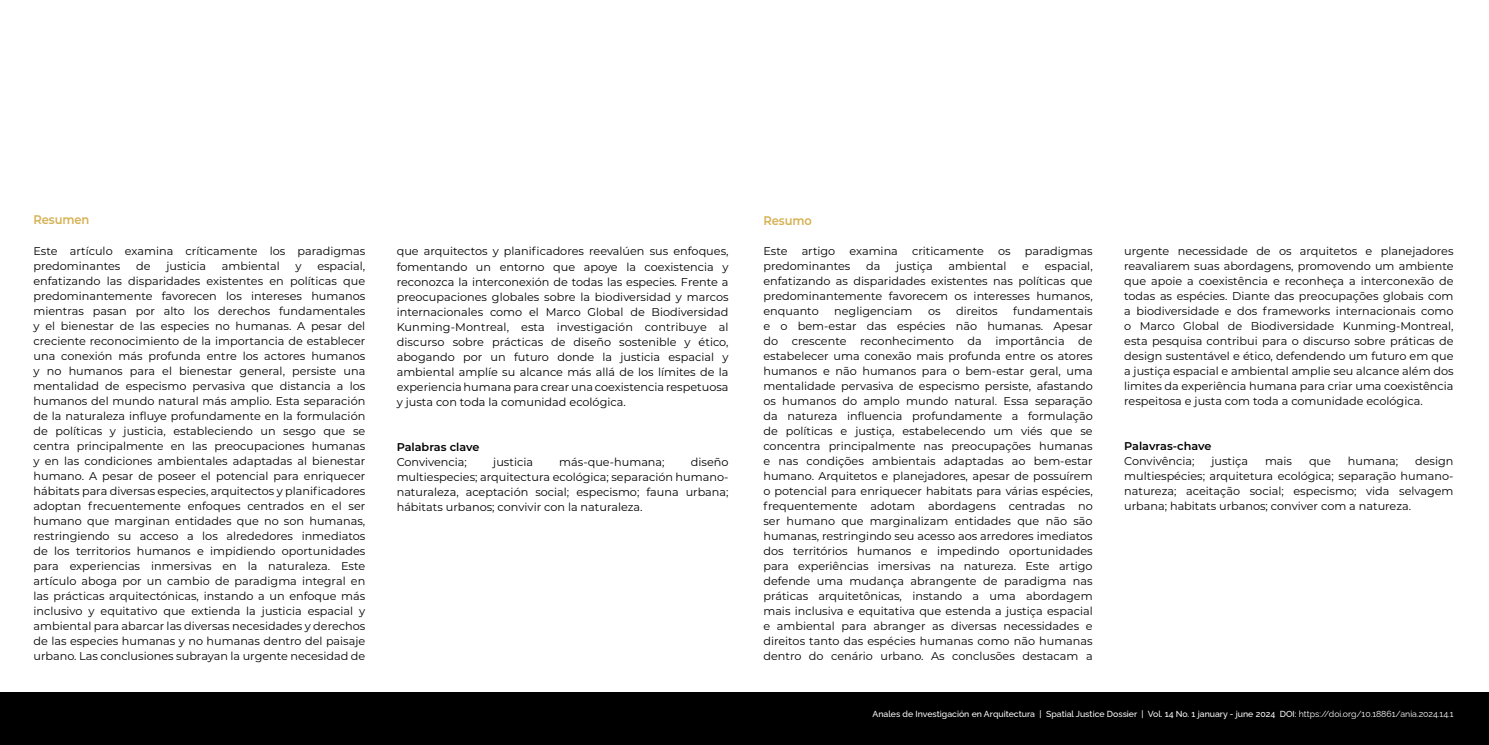
<style>
.page{position:relative;width:1489px;height:745px;background:#fff}
.page>*{position:absolute;margin:0;border:0;box-sizing:border-box;transform-origin:0 0}
.t1{font:600 12.5px "Montserrat";letter-spacing:-.005em;color:#d6b153;scale:.92 1}
.t2{font:11.25px/15px "Montserrat";color:#000;text-align:justify}
.t3{font:600 11.25px "Montserrat";letter-spacing:-.005em;color:#000}
.t4{font:500 8.75px "Raleway";color:#fff}
.s1{font-weight:400}
</style>
<div class="page">
<div style="left:0;top:691px;width:1488px;height:53px;background:#000"></div>
<p class="t1" style="left:33px;top:211px;width:62px">Resumen</p>
<p class="t1" style="left:763px;top:211px;width:54px">Resumo</p>
<p class="t2" style="left:33px;top:243px;width:333px">Este artículo examina críticamente los paradigmas predominantes</p>
<p class="t2" style="left:763px;top:243px;width:26px">Este</p>
<p class="t2" style="left:801px;top:243px;width:35px">artigo</p>
<p class="t2" style="left:849px;top:243px;width:50px">examina</p>
<p class="t2" style="left:912px;top:243px;width:73px">criticamente</p>
<p class="t2" style="left:998px;top:243px;width:14px">os</p>
<p class="t2" style="left:1024px;top:243px;width:69px">paradigmas</p>
<p class="t2" style="left:763px;top:258px;width:88px">predominantes</p>
<p class="t2" style="left:866px;top:258px;width:16px">da</p>
<p class="t2" style="left:896px;top:258px;width:38px">justiça</p>
<p class="t2" style="left:948px;top:258px;width:59px">ambiental</p>
<p class="t2" style="left:1022px;top:258px;width:8px">e</p>
<p class="t2" style="left:396px;top:243px;width:333px">que arquitectos y planificadores reevalúen sus enfoques, fomentando un entorno que apoye la coexistencia y reconozca la interconexión de todas las especies. Frente a preocupaciones globales sobre la biodiversidad y marcos internacionales como el Marco Global de Biodiversidad Kunming-Montreal, esta investigación contribuye al discurso sobre prácticas de diseño sostenible y ético, abogando por un futuro donde la justicia espacial y ambiental amplíe su alcance más allá de los límites de la experiencia humana para crear una coexistencia respetuosa y justa con toda la comunidad ecológica.</p>
<p class="t3" style="left:396px;top:438px;width:84px">Palabras clave</p>
<p class="t2" style="left:396px;top:453px;width:72px">Convivencia;</p>
<p class="t2" style="left:493px;top:453px;width:41px">justicia</p>
<p class="t2" style="left:559px;top:453px;width:107px">más-que-humana;</p>
<p class="t2" style="left:763px;top:258px;width:331px;text-indent:281px">espacial, enfatizando as disparidades existentes nas políticas que predominantemente favorecem os interesses humanos, enquanto</p>
<p class="t2" style="left:33px;top:258px;width:333px;text-indent:284px">espacial, enfatizando las disparidades existentes en políticas que predominantemente favorecen los intereses humanos mientras pasan por alto los derechos fundamentales y el bienestar de las especies no humanas. A pesar del creciente reconocimiento de la importancia de establecer una conexión más profunda entre los actores humanos y no humanos para el bienestar general, persiste una mentalidad de especismo pervasiva que distancia a los humanos del mundo natural más amplio. Esta separación de la naturaleza influye profundamente en la formulación de políticas y justicia, estableciendo un sesgo que se centra principalmente en las preocupaciones humanas y en las condiciones ambientales adaptadas al bienestar humano. A pesar de poseer el potencial para enriquecer hábitats para diversas especies, arquitectos y planificadores adoptan frecuentemente enfoques centrados en el ser humano que marginan entidades que no son humanas, restringiendo su acceso a los alrededores inmediatos de los territorios humanos e impidiendo oportunidades para experiencias inmersivas en la naturaleza. Este artículo aboga por un cambio de paradigma integral en las prácticas arquitectónicas, instando a un enfoque más inclusivo y equitativo que extienda la justicia espacial y ambiental para abarcar las diversas necesidades y derechos de las especies humanas y no humanas dentro del paisaje urbano. Las conclusiones subrayan la urgente necesidad de</p>
<p class="t2" style="left:136px;top:258px;width:16px">de</p>
<p class="t2" style="left:166px;top:258px;width:41px">justicia</p>
<p class="t2" style="left:222px;top:258px;width:59px">ambiental</p>
<p class="t2" style="left:295px;top:258px;width:8px">y</p>
<p class="t2" style="left:763px;top:302px;width:331px;text-indent:250px">fundamentais e o bem-estar das espécies não humanas. Apesar do crescente reconhecimento da importância de estabelecer uma conexão mais profunda entre os atores humanos e não humanos para o bem-estar geral, uma mentalidade pervasiva de especismo persiste, afastando os humanos do amplo mundo natural. Essa separação da natureza influencia profundamente a formulação de políticas e justiça, estabelecendo um viés que se concentra principalmente nas preocupações humanas e nas condições ambientais adaptadas ao bem-estar humano. Arquitetos e planejadores, apesar de possuírem o potencial para enriquecer habitats para várias espécies, frequentemente adotam abordagens centradas no ser humano que marginalizam entidades que não são humanas, restringindo seu acesso aos arredores imediatos dos territórios humanos e impedindo oportunidades para experiências imersivas na natureza. Este artigo defende uma mudança abrangente de paradigma nas práticas arquitetônicas, instando a uma abordagem mais inclusiva e equitativa que estenda a justiça espacial e ambiental para abranger as diversas necessidades e direitos tanto das espécies humanas como não humanas dentro do cenário urbano. As conclusões destacam a</p>
<p class="t2" style="left:834px;top:302px;width:80px">negligenciam</p>
<p class="t2" style="left:928px;top:302px;width:14px">os</p>
<p class="t2" style="left:956px;top:302px;width:43px">direitos</p>
<p class="t2" style="left:396px;top:453px;width:333px;text-indent:294px">diseño multiespecies; arquitectura ecológica; separación humano&shy;naturaleza, aceptación social; especismo; fauna urbana; hábitats urbanos; convivir con la naturaleza.</p>
<p class="t2" style="left:1124px;top:242px;width:331px">urgente necessidade de os arquitetos e planejadores reavaliarem suas abordagens, promovendo um ambiente que apoie a coexistência e reconheça a interconexão de todas as espécies. Diante das preocupações globais com a biodiversidade e dos frameworks internacionais como o Marco Global de Biodiversidade Kunming-Montreal, esta pesquisa contribui para o discurso sobre práticas de design sustentável e ético, defendendo um futuro em que a justiça espacial e ambiental amplie seu alcance além dos limites da experiência humana para criar uma coexistência respeitosa e justa com toda a comunidade ecológica.</p>
<p class="t3" style="left:1124px;top:437px;width:89px">Palavras-chave</p>
<p class="t2" style="left:1124px;top:452px;width:72px">Convivência;</p>
<p class="t2" style="left:1211px;top:452px;width:38px">justiça</p>
<p class="t2" style="left:1264px;top:452px;width:29px">mais</p>
<p class="t2" style="left:1308px;top:452px;width:23px">que</p>
<p class="t2" style="left:1347px;top:452px;width:52px">humana;</p>
<p class="t2" style="left:1124px;top:452px;width:331px;text-indent:291px">design multiespécies; arquitetura ecológica; separação humano&shy;natureza; aceitação social; especismo; vida selvagem urbana; habitats urbanos; conviver com a natureza.</p>
<p class="t4" style="left:872px;top:706px;width:582px">Anales de Investigación en Arquitectura | Spatial Justice Dossier | Vol. 14 No. 1 january - june 2024 DOI: <span class="s1">https://doi.org/10.18861/ania.2024.14.1</span></p>
</div>
